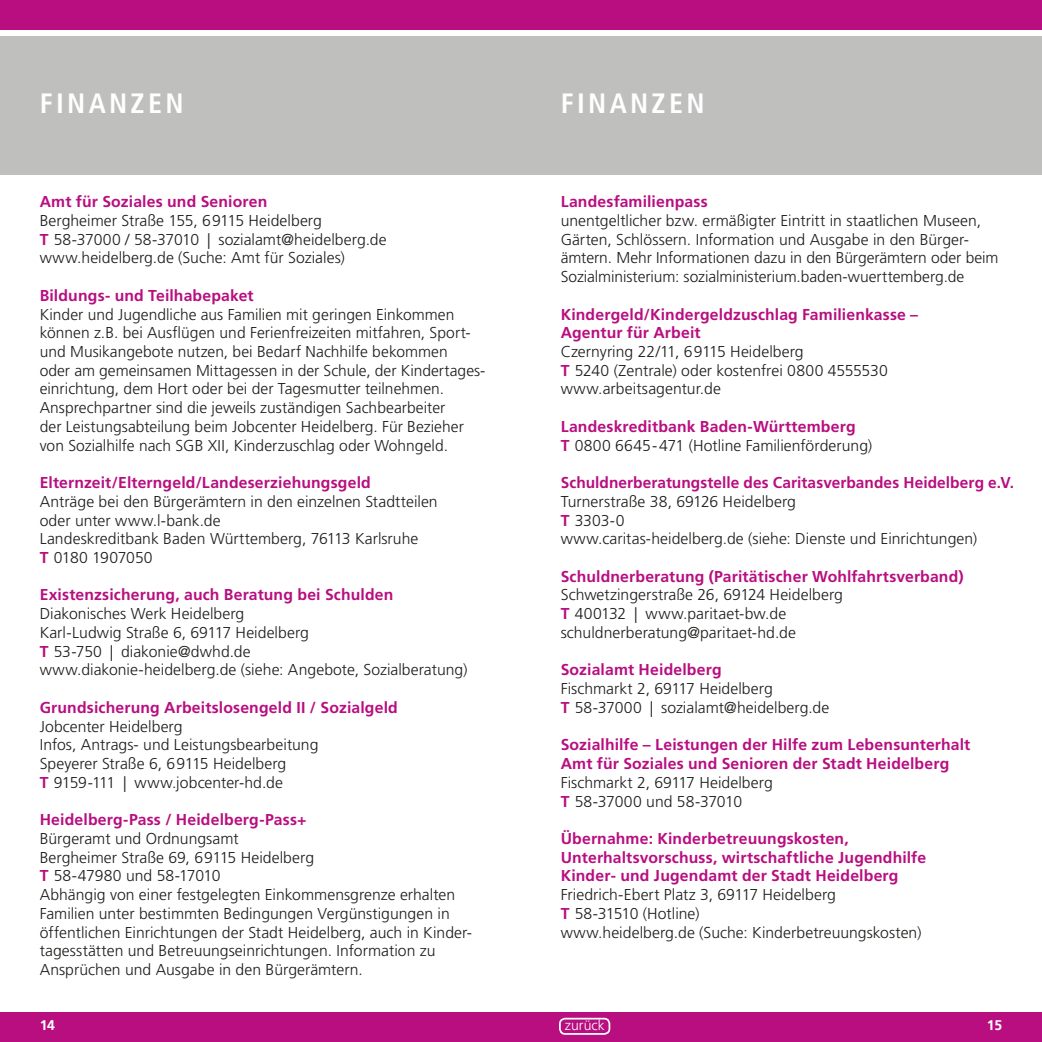
<style>
.page{position:relative;width:1042px;height:1042px;background:#fff}
.page>*{position:absolute;margin:0;border:0;box-sizing:border-box;transform-origin:0 0}
.t1{font:700 condensed 28px "Frutiger";letter-spacing:.12em;color:#fff}
.t2{font:300 15.75px/18.7px "Frutiger";color:#1d1d1b}
.t3{font:700 15.75px/18.7px "Frutiger";letter-spacing:.01em;color:#b80e80}
.t4{font:300 14px "Frutiger";letter-spacing:.005em;color:#fff}
.t5{font:700 14px "Frutiger";color:#fff}
.s1{font-weight:700;color:#b80e80}
</style>
<div class="page">
<div style="left:505px;top:0;width:537px;height:30px;background:#b80e80"></div>
<div style="left:497px;top:1012px;width:545px;height:30px;background:#b80e80"></div>
<div style="left:505px;top:36px;width:537px;height:139px;background:#bfbfbe"></div>
<div style="left:0;top:0;width:537px;height:30px;background:#b80e80"></div>
<div style="left:0;top:1012px;width:542px;height:30px;background:#b80e80"></div>
<div style="left:0;top:36px;width:540px;height:139px;background:#bfbfbe"></div>
<div style="left:559px;top:1018px;width:51px;height:17px;border:2px solid #fff;border-radius:5px"></div>
<h1 class="t1" style="left:40px;top:87px;width:145px">FINANZEN</h1>
<h1 class="t1" style="left:561px;top:87px;width:145px">FINANZEN</h1>
<p class="t3" style="left:40px;top:192px;width:229px">Amt für Soziales und Senioren</p>
<p class="t2" style="left:40px;top:211px;width:348px">Bergheimer Straße 155, 69115 Heidelberg<br><span class="s1">T</span> 58-37000 / 58-37010 | sozialamt@heidelberg.de www.heidelberg.de (Suche: Amt für Soziales)</p>
<p class="t3" style="left:40px;top:286px;width:215px">Bildungs- und Teilhabepaket</p>
<p class="t2" style="left:40px;top:305px;width:447px">Kinder und Jugendliche aus Familien mit geringen Einkommen können z.B. bei Ausflügen und Ferienfreizeiten mitfahren, Sport&shy;und Musikangebote nutzen, bei Bedarf Nachhilfe bekommen<br>oder am gemeinsamen Mittagessen in der Schule, der Kindertages&shy;einrichtung, dem Hort oder bei der Tagesmutter teilnehmen.<br>Ansprechpartner sind die jeweils zuständigen Sachbearbeiter<br>der Leistungsabteilung beim Jobcenter Heidelberg. Für Bezieher von Sozialhilfe nach SGB XII, Kinderzuschlag oder Wohngeld.</p>
<p class="t3" style="left:40px;top:473px;width:333px">Elternzeit/Elterngeld/Landeserziehungsgeld</p>
<p class="t2" style="left:40px;top:492px;width:399px">Anträge bei den Bürgerämtern in den einzelnen Stadtteilen oder unter www.l-bank.de<br>Landeskreditbank Baden Württemberg, 76113 Karlsruhe<br><span class="s1">T</span> 0180 1907050</p>
<p class="t3" style="left:40px;top:586px;width:355px">Existenzsicherung, auch Beratung bei Schulden</p>
<p class="t2" style="left:40px;top:604px;width:429px">Diakonisches Werk Heidelberg<br>Karl-Ludwig Straße 6, 69117 Heidelberg<br><span class="s1">T</span> 53-750 | diakonie@dwhd.de<br>www.diakonie-heidelberg.de (siehe: Angebote, Sozialberatung)</p>
<p class="t3" style="left:40px;top:698px;width:360px">Grundsicherung Arbeitslosengeld II / Sozialgeld</p>
<p class="t2" style="left:40px;top:717px;width:280px">Jobcenter Heidelberg<br>Infos, Antrags- und Leistungsbearbeitung Speyerer Straße 6, 69115 Heidelberg<br><span class="s1">T</span> 9159-111 | www.jobcenter-hd.de</p>
<p class="t3" style="left:40px;top:810px;width:268px">Heidelberg-Pass / Heidelberg-Pass+</p>
<p class="t2" style="left:40px;top:829px;width:434px">Bürgeramt und Ordnungsamt<br>Bergheimer Straße 69, 69115 Heidelberg<br><span class="s1">T</span> 58-47980 und 58-17010<br>Abhängig von einer festgelegten Einkommensgrenze erhalten Familien unter bestimmten Bedingungen Vergünstigungen in öffentlichen Einrichtungen der Stadt Heidelberg, auch in Kinder&shy;tagesstätten und Betreuungseinrichtungen. Information zu Ansprüchen und Ausgabe in den Bürgerämtern.</p>
<p class="t3" style="left:561px;top:192px;width:149px">Landesfamilienpass</p>
<p class="t2" style="left:561px;top:211px;width:439px">unentgeltlicher bzw. ermäßigter Eintritt in staatlichen Museen, Gärten, Schlössern. Information und Ausgabe in den Bürger&shy;ämtern. Mehr Informationen dazu in den Bürgerämtern oder beim Sozialministerium: sozialministerium.baden-wuerttemberg.de</p>
<p class="t3" style="left:561px;top:305px;width:359px">Kindergeld/Kindergeldzuschlag Familienkasse –<br>Agentur für Arbeit</p>
<p class="t2" style="left:561px;top:342px;width:329px">Czernyring 22/11, 69115 Heidelberg<br><span class="s1">T</span> 5240 (Zentrale) oder kostenfrei 0800 4555530 www.arbeitsagentur.de</p>
<p class="t2" style="left:561px;top:417px;width:313px"><span class="s1">Landeskreditbank Baden-Württemberg<br>T</span> 0800 6645-471 (Hotline Familienförderung)</p>
<p class="t3" style="left:561px;top:473px;width:455px">Schuldnerberatungstelle des Caritasverbandes Heidelberg e.V.</p>
<p class="t2" style="left:561px;top:492px;width:418px">Turnerstraße 38, 69126 Heidelberg<br><span class="s1">T</span> 3303-0<br>www.caritas-heidelberg.de (siehe: Dienste und Einrichtungen)</p>
<p class="t3" style="left:561px;top:567px;width:405px">Schuldnerberatung (Paritätischer Wohlfahrtsverband)</p>
<p class="t2" style="left:561px;top:586px;width:284px">Schwetzingerstraße 26, 69124 Heidelberg<br><span class="s1">T</span> 400132 | www.paritaet-bw.de schuldnerberatung@paritaet-hd.de</p>
<p class="t3" style="left:561px;top:660px;width:162px">Sozialamt Heidelberg</p>
<p class="t2" style="left:561px;top:679px;width:270px">Fischmarkt 2, 69117 Heidelberg<br><span class="s1">T</span> 58-37000 | sozialamt@heidelberg.de</p>
<p class="t3" style="left:561px;top:735px;width:411px">Sozialhilfe – Leistungen der Hilfe zum Lebensunterhalt<br>Amt für Soziales und Senioren der Stadt Heidelberg</p>
<p class="t2" style="left:561px;top:773px;width:214px">Fischmarkt 2, 69117 Heidelberg<br><span class="s1">T</span> 58-37000 und 58-37010</p>
<p class="t3" style="left:561px;top:829px;width:367px">Übernahme: Kinderbetreuungskosten,<br>Unterhaltsvorschuss, wirtschaftliche Jugendhilfe<br>Kinder- und Jugendamt der Stadt Heidelberg</p>
<p class="t2" style="left:561px;top:885px;width:362px">Friedrich-Ebert Platz 3, 69117 Heidelberg<br><span class="s1">T</span> 58-31510 (Hotline)<br>www.heidelberg.de (Suche: Kinderbetreuungskosten)</p>
<p class="t5" style="left:40px;top:1016px;width:17px">14</p>
<p class="t4" style="left:565px;top:1017px;width:42px">zurück</p>
<p class="t5" style="left:987px;top:1016px;width:17px">15</p>
</div>
